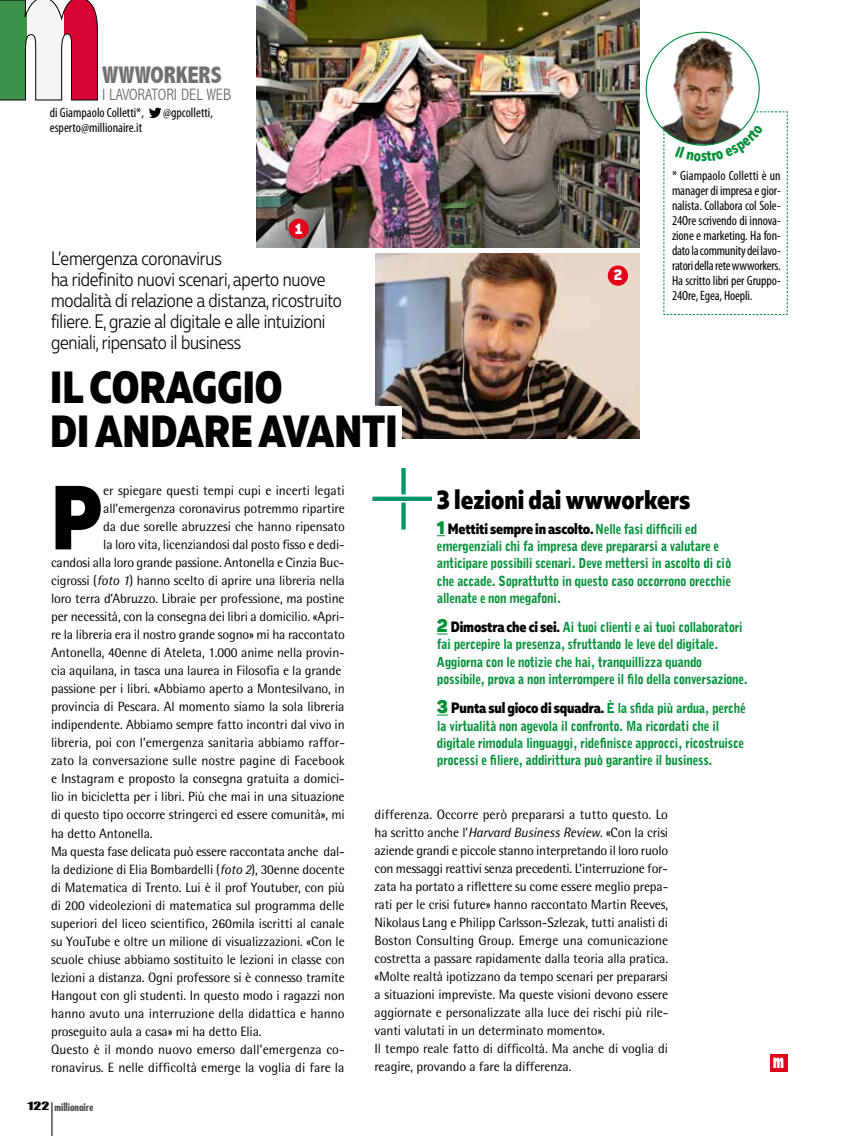
<style>
.page{position:relative;width:864px;height:1136px;background:#fff}
.page>*{position:absolute;margin:0;border:0;box-sizing:border-box;transform-origin:0 0}
.t1{font:800 90.6px "Muller Narrow";color:#000}
.t2{font:800 45px/43.5px "Muller Narrow";color:#000}
.t3{font:800 27px "Muller Narrow";color:#000}
.t4{font:800 condensed 24px "Abadi";color:#707172}
.t5{font:300 19.5px/21px "Muller Narrow";letter-spacing:-.01em;color:#000}
.t6{font:800 condensed 19.5px "Futura";color:#fff;scale:.7 1}
.t7{font:300 condensed 16.5px "Abadi";color:#707172}
.t8{font:900 16.5px "Conduit ITC Std";color:#fff}
.t9{font:800 15px "Muller Narrow";letter-spacing:-.01em;color:#000}
.t10{font:13.5px/18px "Rotis Semi Sans";letter-spacing:-.01em;color:#000}
.t11{font:900 13.5px/17.2px "Grotesque";letter-spacing:-.03em;color:#009037;scale:.9 1}
.t12{font:condensed 13.5px/15px "Myriad Pro";letter-spacing:-.005em;color:#000;text-align:justify}
.t13{font:700 condensed 10.5px "Futura";color:#000}
.s1{font-style:italic}
.s2{font-family:"Impact";font-weight:400;font-stretch:normal}
.s3{font-family:"Panton Black Caps";font-weight:400;font-size:18px;color:#009037}
.s4{font-family:"Grotesque";font-weight:900;font-size:13.5px;color:#009037}
.s5{font-family:"Panton Black Caps";font-weight:400;font-size:18px}
.s6{font-family:"Muller Narrow";font-weight:800;font-size:15px;color:#000}
</style>
<div class="page">
<hr style="left:51px;top:1101px;width:2px;height:34px;background:#000">
<img style="left:376px;top:253px;width:263px;height:185px">
<img style="left:256px;top:0;width:383px;height:247px">
<div style="left:223px;top:406px;width:178px;height:47px;background:#fff"></div>
<img style="left:647px;top:33px;width:111px;height:97px">
<svg style="left:401px;top:502px;width:4px;height:27px"></svg>
<div style="left:372px;top:496px;width:60px;height:5px;background:#00946c"></div>
<svg style="left:401px;top:468px;width:4px;height:26px"></svg>
<svg style="left:0;top:0;width:98px;height:100px"></svg>
<div style="left:769px;top:1054px;width:17px;height:17px;background:#e2001a"></div>
<svg style="left:149px;top:108px;width:12px;height:10px"></svg>
<div style="left:607px;top:265px;width:20px;height:21px;background:#e2001a;border-radius:50%"></div>
<div style="left:288px;top:219px;width:21px;height:20px;background:#e2001a;border-radius:50%"></div>
<svg style="left:663px;top:111px;width:124px;height:204px"></svg>
<h3 class="t4" style="left:102px;top:61px;width:121px">WWWORKERS</h3>
<p class="t7" style="left:102px;top:85px;width:130px">I LAVORATORI DEL WEB</p>
<p class="t12" style="left:50px;top:105px;width:96px">di Giampaolo Colletti*,</p>
<p class="t12" style="left:163px;top:105px;width:51px">@gpcolletti,</p>
<p class="t12" style="left:50px;top:120px;width:94px">esperto@millionaire.it</p>
<p class="t8" style="left:294px;top:219px;width:11px">1</p>
<h3 class="t5" style="left:51px;top:248px;width:292px">L’emergenza coronavirus<br>ha ridefinito nuovi scenari, aperto nuove modalità di relazione a distanza, ricostruito filiere. E, grazie al digitale e alle intuizioni geniali, ripensato il business</h3>
<h2 class="t2" style="left:50px;top:366px;width:349px">IL CORAGGIO<br>DI ANDARE AVANTI</h2>
<p class="t8" style="left:613px;top:266px;width:11px">2</p>
<p class="t12" style="left:671px;top:168px;width:110px">* Giampaolo Colletti è un manager di impresa e gior&shy;nalista. Collabora col Sole-24Ore scrivendo di innova&shy;zione e marketing. Ha fon&shy;dato la community dei lavo&shy;ratori della rete wwworkers.<br>Ha scritto libri per Gruppo-24Ore, Egea, Hoepli.</p>
<h1 class="t1" style="left:51px;top:460px;width:53px">P</h1>
<p class="t10" style="left:103px;top:481px;width:243px">er spiegare questi tempi cupi e incerti legati</p>
<p class="t10" style="left:103px;top:499px;width:243px">all’emergenza coronavirus potremmo ripartire</p>
<p class="t10" style="left:103px;top:517px;width:243px">da due sorelle abruzzesi che hanno ripensato</p>
<p class="t10" style="left:103px;top:535px;width:243px">la loro vita, licenziandosi dal posto fisso e dedi-</p>
<p class="t10" style="left:51px;top:553px;width:295px">candosi alla loro grande passione. Antonella e Cinzia Buc-</p>
<p class="t10" style="left:51px;top:571px;width:295px">cigrossi (<span class="s1">foto 1</span>) hanno scelto di aprire una libreria nella</p>
<p class="t10" style="left:51px;top:589px;width:295px">loro terra d’Abruzzo. Libraie per professione, ma postine</p>
<p class="t10" style="left:51px;top:607px;width:295px">per necessità, con la consegna dei libri a domicilio. «Apri-</p>
<p class="t10" style="left:51px;top:625px;width:295px">re la libreria era il nostro grande sogno» mi ha raccontato</p>
<p class="t10" style="left:51px;top:643px;width:295px">Antonella, 40enne di Ateleta, 1.000 anime nella provin-</p>
<p class="t10" style="left:51px;top:661px;width:292px">cia aquilana, in tasca una laurea in Filosofia e la grande</p>
<p class="t10" style="left:51px;top:679px;width:295px">passione per i libri. «Abbiamo aperto a Montesilvano, in</p>
<p class="t10" style="left:51px;top:697px;width:295px">provincia di Pescara. Al momento siamo la sola libreria</p>
<p class="t10" style="left:51px;top:715px;width:295px">indipendente. Abbiamo sempre fatto incontri dal vivo in</p>
<p class="t10" style="left:51px;top:733px;width:295px">libreria, poi con l’emergenza sanitaria abbiamo raffor-</p>
<p class="t10" style="left:51px;top:751px;width:295px">zato la conversazione sulle nostre pagine di Facebook</p>
<p class="t10" style="left:51px;top:769px;width:295px">e Instagram e proposto la consegna gratuita a domici-</p>
<p class="t10" style="left:51px;top:787px;width:295px">lio in bicicletta per i libri. Più che mai in una situazione</p>
<p class="t10" style="left:51px;top:805px;width:295px">di questo tipo occorre stringerci ed essere comunità», mi</p>
<p class="t10" style="left:51px;top:823px;width:103px">ha detto Antonella.</p>
<p class="t10" style="left:51px;top:841px;width:295px">Ma questa fase delicata può essere raccontata anche dal-</p>
<p class="t10" style="left:51px;top:859px;width:295px">la dedizione di Elia Bombardelli (<span class="s1">foto 2</span>), 30enne docente</p>
<p class="t10" style="left:51px;top:877px;width:295px">di Matematica di Trento. Lui è il prof Youtuber, con più</p>
<p class="t10" style="left:51px;top:895px;width:295px">di 200 videolezioni di matematica sul programma delle</p>
<p class="t10" style="left:51px;top:913px;width:295px">superiori del liceo scientifico, 260mila iscritti al canale</p>
<p class="t10" style="left:51px;top:931px;width:295px">su YouTube e oltre un milione di visualizzazioni. «Con le</p>
<p class="t10" style="left:51px;top:949px;width:295px">scuole chiuse abbiamo sostituito le lezioni in classe con</p>
<p class="t10" style="left:51px;top:967px;width:295px">lezioni a distanza. Ogni professore si è connesso tramite</p>
<p class="t10" style="left:51px;top:985px;width:295px">Hangout con gli studenti. In questo modo i ragazzi non</p>
<p class="t10" style="left:51px;top:1003px;width:295px">hanno avuto una interruzione della didattica e hanno</p>
<p class="t10" style="left:51px;top:1021px;width:212px">proseguito aula a casa» mi ha detto Elia.</p>
<p class="t10" style="left:51px;top:1039px;width:295px">Questo è il mondo nuovo emerso dall’emergenza co-</p>
<p class="t10" style="left:51px;top:1057px;width:295px">ronavirus. E nelle difficoltà emerge la voglia di fare la</p>
<p class="t13" style="left:28px;top:1099px;width:67px"><span class="s2">122</span> millionaire</p>
<h3 class="t3" style="left:437px;top:482px;width:255px">3 lezioni dai wwworkers</h3>
<p class="t9" style="left:437px;top:519px;width:262px"><span class="s3">1</span> Mettiti sempre in ascolto. <span class="s4">Nelle fasi difficili ed</span></p>
<p class="t11" style="left:437px;top:537px;width:328px">emergenziali chi fa impresa deve prepararsi a valutare e anticipare possibili scenari. Deve mettersi in ascolto di ciò che accade. Soprattutto in questo caso occorrono orecchie allenate e non megafoni.</p>
<p class="t11" style="left:437px;top:618px;width:347px"><span class="s5">2</span> <span class="s6">Dimostra che ci sei.</span> Ai tuoi clienti e ai tuoi collaboratori fai percepire la presenza, sfruttando le leve del digitale.<br>Aggiorna con le notizie che hai, tranquillizza quando possibile, prova a non interrompere il filo della conversazione.</p>
<p class="t9" style="left:437px;top:698px;width:310px"><span class="s3">3</span> Punta sul gioco di squadra. <span class="s4">È la sfida più ardua, perché</span></p>
<p class="t11" style="left:437px;top:717px;width:342px">la virtualità non agevola il confronto. Ma ricordati che il digitale rimodula linguaggi, ridefinisce approcci, ricostruisce processi e filiere, addirittura può garantire il business.</p>
<p class="t10" style="left:374px;top:805px;width:295px">differenza. Occorre però prepararsi a tutto questo. Lo ha scritto anche l’<span class="s1">Harvard Business Review</span>. «Con la crisi aziende grandi e piccole stanno interpretando il loro ruolo con messaggi reattivi senza precedenti. L’interruzione for&shy;zata ha portato a riflettere su come essere meglio prepa&shy;rati per le crisi future» hanno raccontato Martin Reeves, Nikolaus Lang e Philipp Carlsson-Szlezak, tutti analisti di Boston Consulting Group. Emerge una comunicazione costretta a passare rapidamente dalla teoria alla pratica. «Molte realtà ipotizzano da tempo scenari per prepararsi a situazioni impreviste. Ma queste visioni devono essere aggiornate e personalizzate alla luce dei rischi più rile&shy;vanti valutati in un determinato momento».<br>Il tempo reale fatto di difficoltà. Ma anche di voglia di reagire, provando a fare la differenza.</p>
<h3 class="t6" style="left:772px;top:1047px;width:18px">m</h3>
</div>
